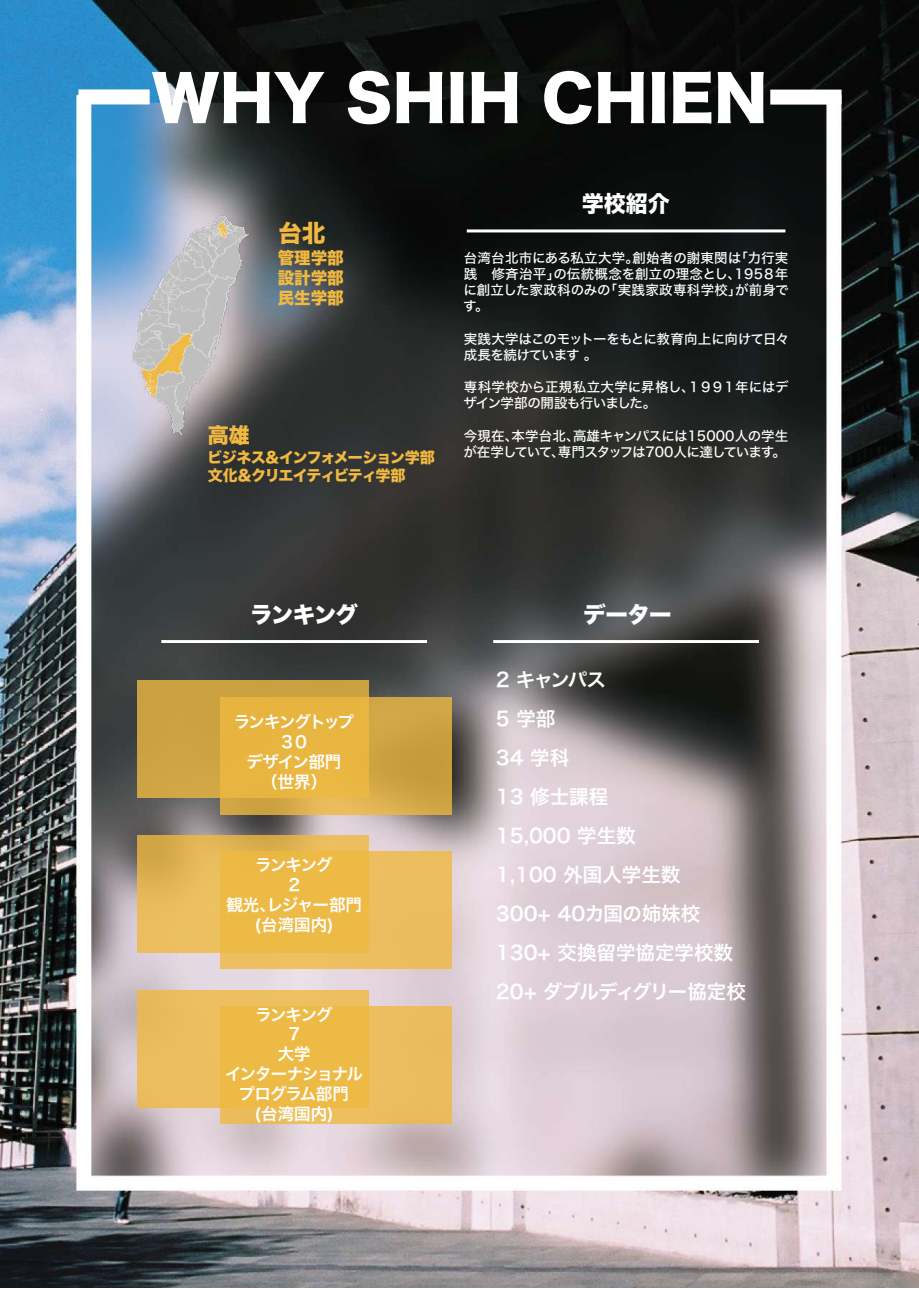
<style>
.page{position:relative;width:919px;height:1289px;background:#fff}
.page>*{position:absolute;margin:0;border:0;box-sizing:border-box;transform-origin:0 0}
.t1{font:61.5px "Hira Kaku Std W8";color:#fff}
.t2{font:23.85px "Hira Kaku Std W8";color:#f2b941}
.t3{font:22.5px "Hira Kaku Std W8";letter-spacing:-.03em;color:#fff}
.t4{font:21px "Hira Kaku Std W8";color:#f2b941}
.t5{font:19.5px/39px "Hiragino Sans W6";color:#fff}
.t6{font:16.5px/19.8px "Hiragino Sans W6";letter-spacing:-.07em;color:#fff;text-align:center}
.t7{font:16.5px/19.8px "Hira Kaku Std W8";color:#f2b941;text-align:justify}
.t8{font:15px/18px "Hira Kaku Std W8";letter-spacing:-.075em;color:#f2b941}
.t9{font:13.5px/16.2px "Hiragino Sans W5";letter-spacing:-.015em;color:#fff}
.t10{font:13.5px/16.2px "Hiragino Sans W5";letter-spacing:-.04em;color:#fff}
.s1{font-family:"Koz Go Pr 6 N"}
</style>
<div class="page">
<img style="left:0;top:0;width:917px;height:1287px">
<div style="left:78px;top:89px;width:72px;height:15px;background:#fff"></div>
<div style="left:770px;top:90px;width:71px;height:15px;background:#fff"></div>
<hr style="left:466px;top:229px;width:319px;height:3px;background:#fff">
<hr style="left:161px;top:640px;width:266px;height:3px;background:#fff">
<hr style="left:493px;top:640px;width:266px;height:3px;background:#fff">
<div style="left:137px;top:680px;width:231px;height:117px;background:#cca241"></div>
<svg style="left:220px;top:697px;width:231px;height:117px;background:#deae42"></svg>
<svg style="left:137px;top:835px;width:231px;height:117px;background:#e4b757"></svg>
<svg style="left:220px;top:852px;width:231px;height:117px;background:#ecbb50"></svg>
<div style="left:137px;top:990px;width:231px;height:117px;background:#ecbe5f"></div>
<svg style="left:220px;top:1006px;width:231px;height:117px;background:#ecbb50"></svg>
<img style="left:86px;top:211px;width:167px;height:225px">
<h1 class="t1" style="left:151px;top:64px;width:617px">WHY SHIH CHIEN</h1>
<h2 class="t2" style="left:278px;top:219px;width:49px">台北</h2>
<p class="t7" style="left:278px;top:249px;width:67px">管理学部設計学部民生学部</p>
<h3 class="t4" style="left:208px;top:423px;width:43px">高雄</h3>
<p class="t8" style="left:207px;top:449px;width:229px">ビジネス&amp;インフォメーション学部文化&amp;クリエイティビティ学部</p>
<h3 class="t3" style="left:538px;top:191px;width:133px"><span class="s1">　　</span>学校紹介</h3>
<p class="t9" style="left:463px;top:248px;width:327px;text-align:justify">台湾台北市にある私立大学。創始者の謝東閔は「力行実践　修斉治平」の伝統概念を創立の理念とし、195８年に創立した家政科のみの「実践家政専科学校」が前身です。</p>
<p class="t10" style="left:464px;top:329px;width:327px">実践大学はこのモットーをもとに教育向上に向けて日々成長を続けています 。</p>
<p class="t9" style="left:463px;top:378px;width:326px">専科学校から正規私立大学に昇格し、１９９１年にはデザイン学部の開設も行いました。</p>
<p class="t9" style="left:463px;top:427px;width:326px">今現在、本学台北、高雄キャンパスには15000人の学生が在学していて、専門スタッフは700人に達しています。</p>
<h3 class="t3" style="left:228px;top:602px;width:131px">　ランキング</h3>
<h3 class="t3" style="left:560px;top:602px;width:112px">　データー</h3>
<p class="t6" style="left:234px;top:711px;width:122px">ランキングトップ<br>３０<br>デザイン部門<br>（世界）</p>
<p class="t6" style="left:226px;top:854px;width:137px">ランキング<br>2<br>観光、レジャー部門(台湾国内)</p>
<p class="t6" style="left:225px;top:1003px;width:139px">ランキング<br>7<br>大学<br>インターナショナルプログラム部門<br>(台湾国内)</p>
<h3 class="t5" style="left:496px;top:659px;width:251px">2 キャンパス<br>5 学部<br>34 学科<br>13 修士課程<br>15,000 学生数<br>1,100 外国人学生数<br>300+ 40カ国の姉妹校<br>130+ 交換留学協定学校数<br>20+ ダブルディグリー協定校</h3>
</div>
